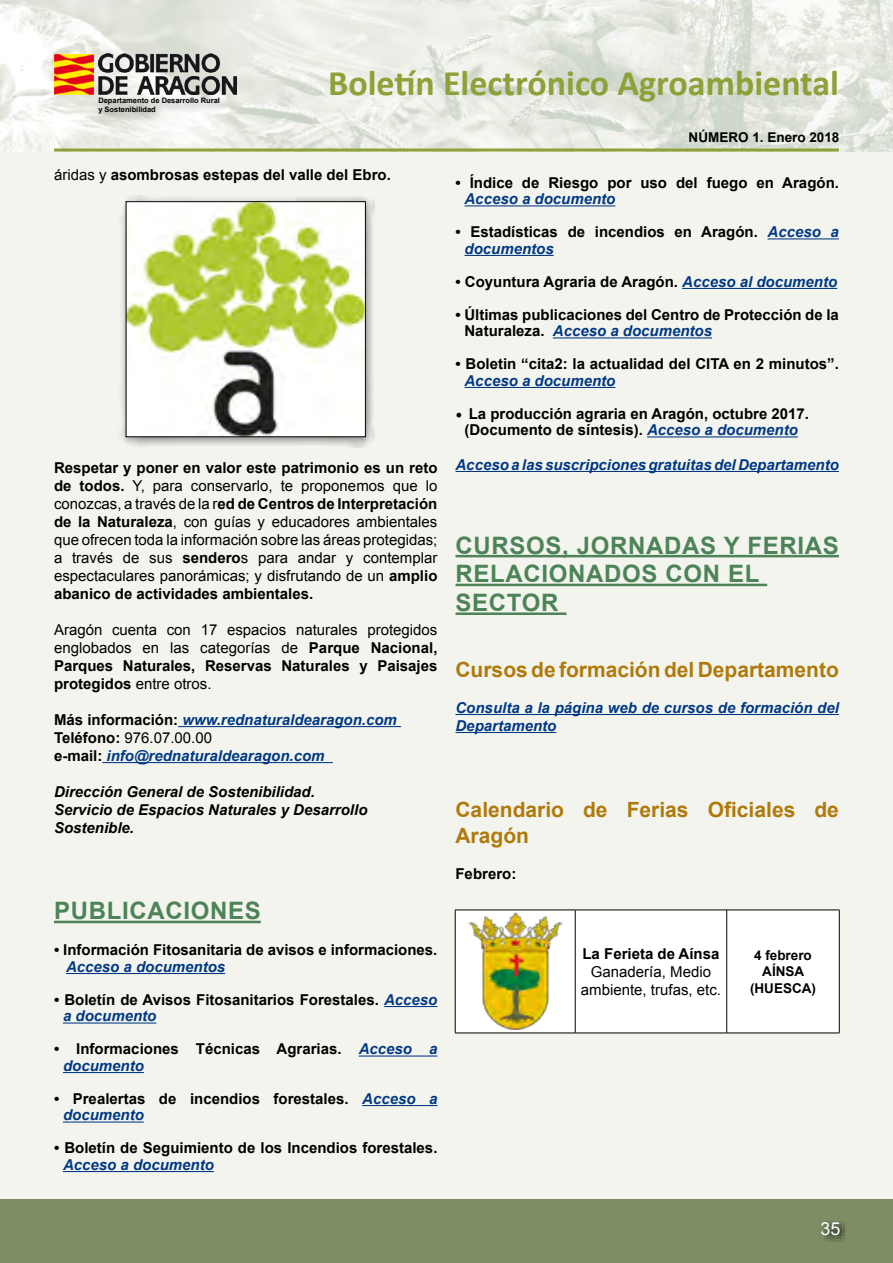
<style>
.page{position:relative;width:893px;height:1263px;background:#f4f4ef}
.page>*{position:absolute;margin:0;border:0;box-sizing:border-box;transform-origin:0 0}
.t1{font:700 36px "Calibri";color:#8ea138}
.t2{font:700 24px/28.8px "Arial";letter-spacing:.03em;color:#4d8457}
.t3{font:700 21px/25.2px "Arial";color:#af7a0b}
.t4{font:18px "Arial";color:#fff}
.t5{font:700 15px/16.5px "Arial";color:#000}
.t6{font:15px/18px "Arial";color:#000;text-align:justify}
.t7{font:italic 700 15px/18px "Arial";color:#003882}
.t8{font:italic 700 15px/18px "Arial";color:#000}
.t9{font:700 13.5px/16.2px "Arial";color:#000;text-align:center}
.t10{font:700 7.5px/9px "Arial";color:#000}
.s1{font-weight:400}
.s2{font-weight:700}
.s3{font-style:normal;color:#000}
.s4{font-weight:400;font-style:normal;color:#000}
.s5{font-style:italic;color:#003882}
.s6{font-family:"Minion Pro";font-weight:400;font-size:18px}
</style>
<div class="page">
<img style="left:0;top:0;width:893px;height:152px">
<div style="left:93px;top:93px;width:137px;height:32px;background:#000;opacity:.5"></div>
<img style="left:54px;top:54px;width:182px;height:40px">
<svg style="left:818px;top:1220px;width:28px;height:22px"></svg>
<hr style="left:54px;top:149px;width:785px;height:3px;background:#8ea138">
<hr style="left:178px;top:726px;width:223px;height:1px;background:#003882">
<hr style="left:102px;top:762px;width:231px;height:1px;background:#003882">
<hr style="left:54px;top:921px;width:207px;height:2px;background:#4d8457">
<hr style="left:66px;top:973px;width:159px;height:1px;background:#003882">
<hr style="left:384px;top:1006px;width:53px;height:1px;background:#003882">
<hr style="left:63px;top:1022px;width:93px;height:1px;background:#003882">
<hr style="left:359px;top:1055px;width:78px;height:1px;background:#003882">
<hr style="left:63px;top:1072px;width:81px;height:1px;background:#003882">
<hr style="left:362px;top:1105px;width:75px;height:1px;background:#003882">
<hr style="left:63px;top:1121px;width:81px;height:1px;background:#003882">
<hr style="left:63px;top:1171px;width:151px;height:1px;background:#003882">
<div style="left:119px;top:195px;width:256px;height:253px;background:#000;opacity:.5"></div>
<img style="left:128px;top:203px;width:236px;height:232px">
<div style="left:126px;top:201px;width:240px;height:236px;border:1px solid #000"></div>
<hr style="left:464px;top:205px;width:151px;height:1px;background:#003882">
<hr style="left:768px;top:238px;width:71px;height:1px;background:#003882">
<hr style="left:464px;top:255px;width:90px;height:1px;background:#003882">
<hr style="left:682px;top:288px;width:155px;height:1px;background:#003882">
<hr style="left:553px;top:337px;width:159px;height:1px;background:#003882">
<hr style="left:464px;top:387px;width:151px;height:1px;background:#003882">
<hr style="left:647px;top:436px;width:151px;height:1px;background:#003882">
<hr style="left:455px;top:471px;width:384px;height:1px;background:#003882">
<hr style="left:455px;top:555px;width:384px;height:2px;background:#4d8457">
<hr style="left:455px;top:584px;width:312px;height:2px;background:#4d8457">
<hr style="left:455px;top:612px;width:111px;height:3px;background:#4d8457">
<hr style="left:455px;top:714px;width:384px;height:1px;background:#003882">
<hr style="left:455px;top:732px;width:101px;height:1px;background:#003882">
<div style="left:456px;top:911px;width:383px;height:122px;background:#fff"></div>
<hr style="left:455px;top:910px;width:120px;height:1px;background:#000">
<hr style="left:455px;top:910px;width:1px;height:123px;background:#000">
<hr style="left:575px;top:910px;width:152px;height:1px;background:#000">
<hr style="left:575px;top:910px;width:1px;height:123px;background:#000">
<hr style="left:727px;top:910px;width:112px;height:1px;background:#000">
<hr style="left:726px;top:910px;width:1px;height:123px;background:#000">
<hr style="left:839px;top:910px;width:1px;height:123px;background:#000">
<hr style="left:455px;top:1033px;width:120px;height:1px;background:#000">
<hr style="left:575px;top:1033px;width:152px;height:1px;background:#000">
<hr style="left:727px;top:1033px;width:112px;height:1px;background:#000">
<img style="left:468px;top:913px;width:94px;height:117px">
<p class="t10" style="left:98px;top:96px;width:123px">Departamento de Desarrollo Rural y Sostenibilidad</p>
<h1 class="t1" style="left:328px;top:60px;width:512px">Boletín Electrónico Agroambiental</h1>
<p class="t9" style="left:689px;top:130px;width:152px">NÚMERO 1. Enero 2018</p>
<p class="t5" style="left:54px;top:167px;width:338px"><span class="s1">áridas y</span> asombrosas estepas del valle del Ebro.</p>
<p class="t6" style="left:54px;top:459px;width:385px"><span class="s2">Respetar y poner en valor este patrimonio es un reto de todos.</span> Y, para conservarlo, te proponemos que lo conozcas, a través de la r<span class="s2">ed de Centros de Interpretación de la Naturaleza</span>, con guías y educadores ambientales que ofrecen toda la información sobre las áreas protegidas; a través de sus <span class="s2">sendero</span>s para andar y contemplar espectaculares panorámicas; y disfrutando de un <span class="s2">amplio abanico de actividades ambientales.</span></p>
<p class="t6" style="left:54px;top:621px;width:385px">Aragón cuenta con 17 espacios naturales protegidos englobados en las categorías de <span class="s2">Parque Nacional, Parques Naturales, Reservas Naturales y Paisajes protegidos</span> entre otros.</p>
<p class="t7" style="left:54px;top:711px;width:344px"><span class="s3">Más información:</span> www.rednaturaldearagon.com<br><span class="s3">Teléfono:</span> <span class="s4">976.07.00.00<br></span><span class="s3">e-mail:</span> info@rednaturaldearagon.com</p>
<p class="t8" style="left:54px;top:783px;width:315px">Dirección General de Sostenibilidad.<br>Servicio de Espacios Naturales y Desarrollo<br>Sostenible.</p>
<h2 class="t2" style="left:54px;top:897px;width:208px">PUBLICACIONES</h2>
<p class="t5" style="left:54px;top:942px;width:385px">• Información Fitosanitaria de avisos e informaciones.</p>
<p class="t7" style="left:66px;top:958px;width:161px">Acceso a documentos</p>
<p class="t5" style="left:63px;top:992px;width:376px;text-indent:-9px">• Boletín de Avisos Fitosanitarios Forestales. <span class="s5">Acceso a documento</span></p>
<p class="t5" style="left:63px;top:1041px;width:376px;text-indent:-9px">• Informaciones Técnicas Agrarias. <span class="s5">Acceso a documento</span></p>
<p class="t5" style="left:63px;top:1091px;width:376px;text-indent:-9px">• Prealertas de incendios forestales. <span class="s5">Acceso a documento</span></p>
<p class="t5" style="left:54px;top:1140px;width:385px">• Boletín de Seguimiento de los Incendios forestales.</p>
<p class="t7" style="left:63px;top:1156px;width:152px">Acceso a documento</p>
<p class="t5" style="left:455px;top:175px;width:385px">• Índice de Riesgo por uso del fuego en Aragón.</p>
<p class="t7" style="left:464px;top:190px;width:152px">Acceso a documento</p>
<p class="t5" style="left:464px;top:224px;width:376px;text-indent:-9px">• Estadísticas de incendios en Aragón. <span class="s5">Acceso a documentos</span></p>
<p class="t5" style="left:455px;top:274px;width:383px">• Coyuntura Agraria de Aragón. <span class="s5">Acceso al documento</span></p>
<p class="t5" style="left:464px;top:307px;width:376px;text-indent:-9px">• Últimas publicaciones del Centro de Protección de la<br>Naturaleza. <span class="s5">Acceso a documentos</span></p>
<p class="t5" style="left:455px;top:356px;width:385px">• Boletin “cita2: la actualidad del CITA en 2 minutos”.</p>
<p class="t7" style="left:464px;top:372px;width:152px">Acceso a documento</p>
<p class="t5" style="left:455px;top:406px;width:355px;text-align:center"><span class="s6">•</span> La producción agraria en Aragón, octubre 2017. (Documento de síntesis). <span class="s5">Acceso a documento</span></p>
<p class="t7" style="left:455px;top:456px;width:385px">Acceso a las suscripciones gratuitas del Departamento</p>
<h2 class="t2" style="left:455px;top:531px;width:385px">CURSOS, JORNADAS Y FERIAS<br>RELACIONADOS CON EL<br>SECTOR</h2>
<h3 class="t3" style="left:455px;top:657px;width:385px">Cursos de formación del Departamento</h3>
<p class="t7" style="left:455px;top:699px;width:385px">Consulta a la página web de cursos de formación del<br>Departamento</p>
<h3 class="t3" style="left:455px;top:798px;width:385px">Calendario de Ferias Oficiales de<br>Aragón</h3>
<p class="t5" style="left:455px;top:865px;width:62px">Febrero:</p>
<p class="t5" style="left:582px;top:946px;width:138px">La Ferieta de Aínsa</p>
<p class="t6" style="left:581px;top:963px;width:142px;text-align:center">Ganadería, Medio ambiente, trufas, etc.</p>
<p class="t9" style="left:750px;top:948px;width:67px">4 febrero<br>AÍNSA (HUESCA)</p>
<p class="t4" style="left:820px;top:1217px;width:22px">35</p>
</div>
